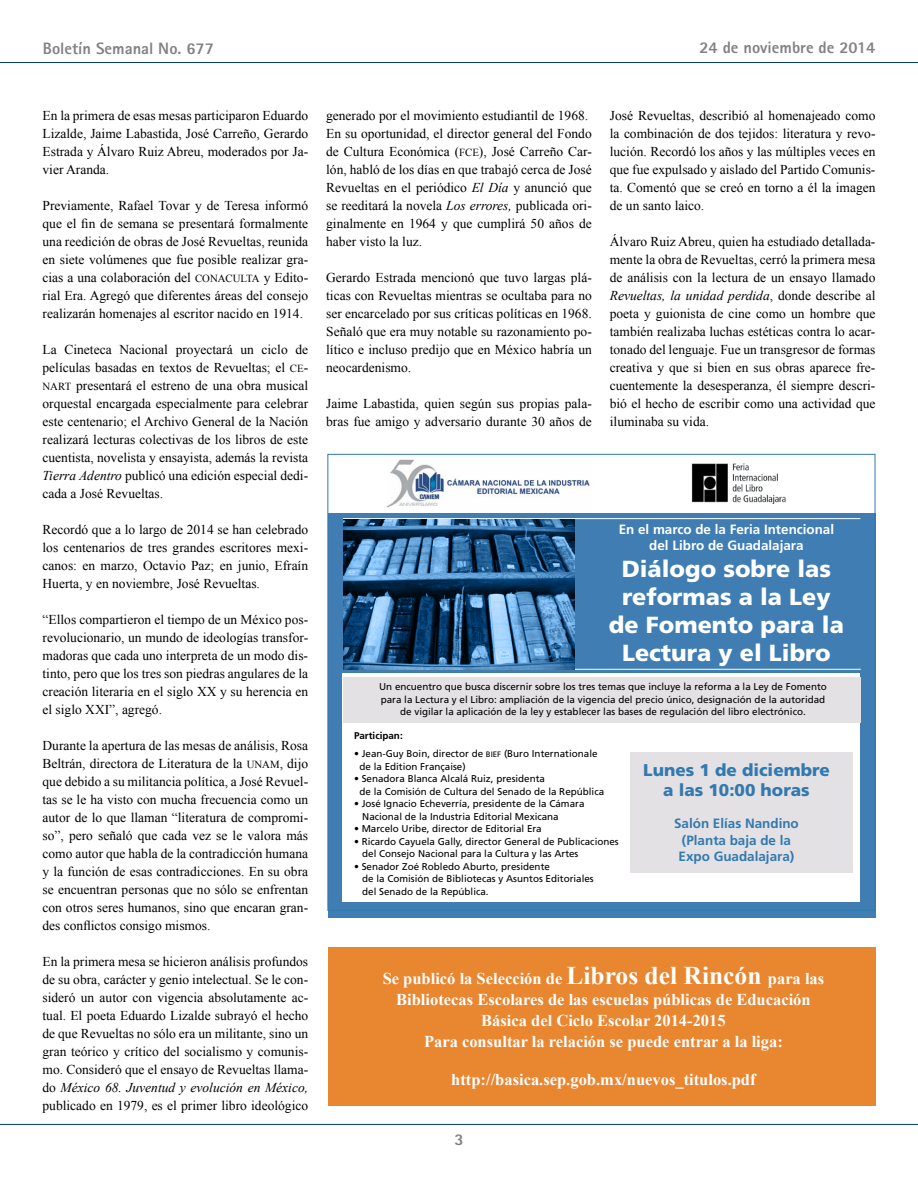
<style>
.page{position:relative;width:918px;height:1188px;background:#fff}
.page>*{position:absolute;margin:0;border:0;box-sizing:border-box;transform-origin:0 0}
.t1{font:900 23.25px/27.8px "Frutiger";color:#fff;text-align:center}
.t2{font:900 16.95px/20.5px "Frutiger";color:#3179b0;text-align:center}
.t3{font:700 16.5px/21px "Times New Roman";color:#fff;text-align:center}
.t4{font:800 16.5px "Rotis Sans Serif";color:#808285}
.t5{font:13.5px/18px "Times New Roman";color:#000;text-align:justify}
.t6{font:700 13.5px/16px "Frutiger";color:#fff;text-align:center}
.t7{font:700 13.5px/16px "Frutiger";color:#3179b0;text-align:center}
.t8{font:9.9px/12.6px "Frutiger";color:#000}
.t9{font:700 9.9px "Frutiger";color:#000}
.s1{font-family:"Times New Roman PSMT SC800";font-size:10.8px}
.s2{font-family:"Times New Roman PSMT SC800"}
.s3{font-style:italic}
.s4{font-family:"Frutiger Roman SC800";font-size:7.95px}
.s5{font-size:25.5px}
</style>
<div class="page">
<hr style="left:0;top:62px;width:918px;height:1px;background:#033d79">
<hr style="left:0;top:1124px;width:918px;height:1px;background:#033d79">
<div style="left:328px;top:514px;width:547px;height:404px;background:#3f7db3"></div>
<div style="left:343px;top:673px;width:517px;height:229px;background:#fff"></div>
<hr style="left:343px;top:518px;width:517px;height:1px;background:#fff">
<hr style="left:343px;top:669px;width:518px;height:1px;background:#fff">
<div style="left:343px;top:677px;width:518px;height:46px;background:#e3e1e3"></div>
<img style="left:387px;top:459px;width:203px;height:49px">
<img style="left:692px;top:464px;width:94px;height:39px">
<img style="left:343px;top:519px;width:231px;height:150px">
<div style="left:630px;top:752px;width:222px;height:121px;background:#e3e1e3"></div>
<div style="left:328px;top:947px;width:547px;height:159px;background:#e98630"></div>
<p class="t4" style="left:43px;top:38px;width:173px">Boletín Semanal No. 677</p>
<p class="t4" style="left:699px;top:37px;width:178px">24 de noviembre de 2014</p>
<p class="t5" style="left:43px;top:106px;width:267px">En la primera de esas mesas participaron Eduardo Lizalde, Jaime Labastida, José Carreño, Gerardo Estrada y Álvaro Ruiz Abreu, moderados por Ja&shy;vier Aranda.</p>
<p class="t5" style="left:43px;top:196px;width:267px">Previamente, Rafael Tovar y de Teresa informó que el fin de semana se presentará formalmente una reedición de obras de José Revueltas, reunida en siete volúmenes que fue posible realizar gra&shy;cias a una colaboración del <span class="s1">CONACULTA</span> y Edito&shy;rial Era. Agregó que diferentes áreas del consejo realizarán homenajes al escritor nacido en 1914.</p>
<p class="t5" style="left:43px;top:340px;width:267px">La Cineteca Nacional proyectará un ciclo de películas basadas en textos de Revueltas; el <span class="s1">CE</span><span class="s2">-</span><span class="s1">NART</span> presentará el estreno de una obra musical orquestal encargada especialmente para celebrar este centenario; el Archivo General de la Nación realizará lecturas colectivas de los libros de este cuentista, novelista y ensayista, además la revista <span class="s3">Tierra Adentro</span> publicó una edición especial dedi&shy;cada a José Revueltas.</p>
<p class="t5" style="left:43px;top:520px;width:267px">Recordó que a lo largo de 2014 se han celebrado los centenarios de tres grandes escritores mexi&shy;canos: en marzo, Octavio Paz; en junio, Efraín Huerta, y en noviembre, José Revueltas.</p>
<p class="t5" style="left:43px;top:610px;width:267px">“Ellos compartieron el tiempo de un México pos&shy;revolucionario, un mundo de ideologías transfor&shy;madoras que cada uno interpreta de un modo dis&shy;tinto, pero que los tres son piedras angulares de la creación literaria en el siglo XX y su herencia en el siglo XXI”, agregó.</p>
<p class="t5" style="left:43px;top:736px;width:267px">Durante la apertura de las mesas de análisis, Rosa Beltrán, directora de Literatura de la <span class="s1">UNAM</span>, dijo que debido a su militancia política, a José Revuel&shy;tas se le ha visto con mucha frecuencia como un autor de lo que llaman “literatura de compromi&shy;so”, pero señaló que cada vez se le valora más como autor que habla de la contradicción humana y la función de esas contradicciones. En su obra se encuentran personas que no sólo se enfrentan con otros seres humanos, sino que encaran gran&shy;des conflictos consigo mismos.</p>
<p class="t5" style="left:43px;top:952px;width:267px">En la primera mesa se hicieron análisis profundos de su obra, carácter y genio intelectual. Se le con&shy;sideró un autor con vigencia absolutamente ac&shy;tual. El poeta Eduardo Lizalde subrayó el hecho de que Revueltas no sólo era un militante, sino un gran teórico y crítico del socialismo y comunis&shy;mo. Consideró que el ensayo de Revueltas llama&shy;do <span class="s3">México 68. Juventud y evolución en México, </span>publicado en 1979, es el primer libro ideológico</p>
<p class="t5" style="left:326px;top:106px;width:267px;text-align:left">generado por el movimiento estudiantil de 1968.<br>En su oportunidad, el director general del Fondo de Cultura Económica (<span class="s1">FCE</span>), José Carreño Car&shy;lón, habló de los días en que trabajó cerca de José Revueltas en el periódico <span class="s3">El Día</span> y anunció que se reeditará la novela <span class="s3">Los errores,</span> publicada ori&shy;ginalmente en 1964 y que cumplirá 50 años de haber visto la luz.</p>
<p class="t5" style="left:326px;top:268px;width:267px">Gerardo Estrada mencionó que tuvo largas plá&shy;ticas con Revueltas mientras se ocultaba para no ser encarcelado por sus críticas políticas en 1968.<br>Señaló que era muy notable su razonamiento po&shy;lítico e incluso predijo que en México habría un neocardenismo.</p>
<p class="t5" style="left:326px;top:394px;width:267px">Jaime Labastida, quien según sus propias pala&shy;bras fue amigo y adversario durante 30 años de</p>
<p class="t5" style="left:610px;top:106px;width:267px">José Revueltas, describió al homenajeado como la combinación de dos tejidos: literatura y revo&shy;lución. Recordó los años y las múltiples veces en que fue expulsado y aislado del Partido Comunis&shy;ta. Comentó que se creó en torno a él la imagen de un santo laico.</p>
<p class="t5" style="left:610px;top:232px;width:267px">Álvaro Ruiz Abreu, quien ha estudiado detallada&shy;mente la obra de Revueltas, cerró la primera mesa de análisis con la lectura de un ensayo llamado <span class="s3">Revueltas, la unidad perdida</span>, donde describe al poeta y guionista de cine como un hombre que también realizaba luchas estéticas contra lo acar&shy;tonado del lenguaje. Fue un transgresor de formas creativa y que si bien en sus obras aparece fre&shy;cuentemente la desesperanza, él siempre descri&shy;bió el hecho de escribir como una actividad que iluminaba su vida.</p>
<p class="t6" style="left:619px;top:521px;width:217px">En el marco de la Feria Intencional del Libro de Guadalajara</p>
<h1 class="t1" style="left:609px;top:555px;width:236px">Diálogo sobre las reformas a la Ley de Fomento para la<br>Lectura y el Libro</h1>
<p class="t8" style="left:379px;top:680px;width:449px;text-align:center">Un encuentro que busca discernir sobre los tres temas que incluye la reforma a la Ley de Fomento para la Lectura y el Libro: ampliación de la vigencia del precio único, designación de la autoridad de vigilar la aplicación de la ley y establecer las bases de regulación del libro electrónico.</p>
<p class="t9" style="left:354px;top:730px;width:50px">Participan:</p>
<p class="t8" style="left:360px;top:747px;width:240px;text-indent:-5px">• Jean-Guy Boin, director de <span class="s4">bief</span> (Buro Internationale de la Edition Française)</p>
<p class="t8" style="left:360px;top:772px;width:246px;text-indent:-5px">• Senadora Blanca Alcalá Ruiz, presidenta<br>de la Comisión de Cultura del Senado de la República</p>
<p class="t8" style="left:362px;top:797px;width:224px;text-indent:-8px">• José Ignacio Echeverría, presidente de la Cámara<br>Nacional de la Industria Editorial Mexicana</p>
<p class="t8" style="left:354px;top:822px;width:189px">• Marcelo Uribe, director de Editorial Era</p>
<p class="t8" style="left:362px;top:835px;width:258px;text-indent:-8px">• Ricardo Cayuela Gally, director General de Publicaciones del Consejo Nacional para la Cultura y las Artes</p>
<p class="t8" style="left:362px;top:860px;width:233px;text-indent:-8px">• Senador Zoé Robledo Aburto, presidente<br>de la Comisión de Bibliotecas y Asuntos Editoriales del Senado de la República.</p>
<p class="t2" style="left:643px;top:759px;width:188px">Lunes 1 de diciembre a las 10:00 horas</p>
<p class="t7" style="left:674px;top:816px;width:126px">Salón Elías Nandino (Planta baja de la<br>Expo Guadalajara)</p>
<p class="t3" style="left:383px;top:968px;width:443px">Se publicó la Selección de <span class="s5">Libros del Rincón</span> para las Bibliotecas Escolares de las escuelas públicas de Educación Básica del Ciclo Escolar 2014-2015<br>Para consultar la relación se puede entrar a la liga:</p>
<p class="t3" style="left:451px;top:1068px;width:306px">http://basica.sep.gob.mx/nuevos_titulos.pdf</p>
<p class="t4" style="left:455px;top:1129px;width:11px">3</p>
</div>
